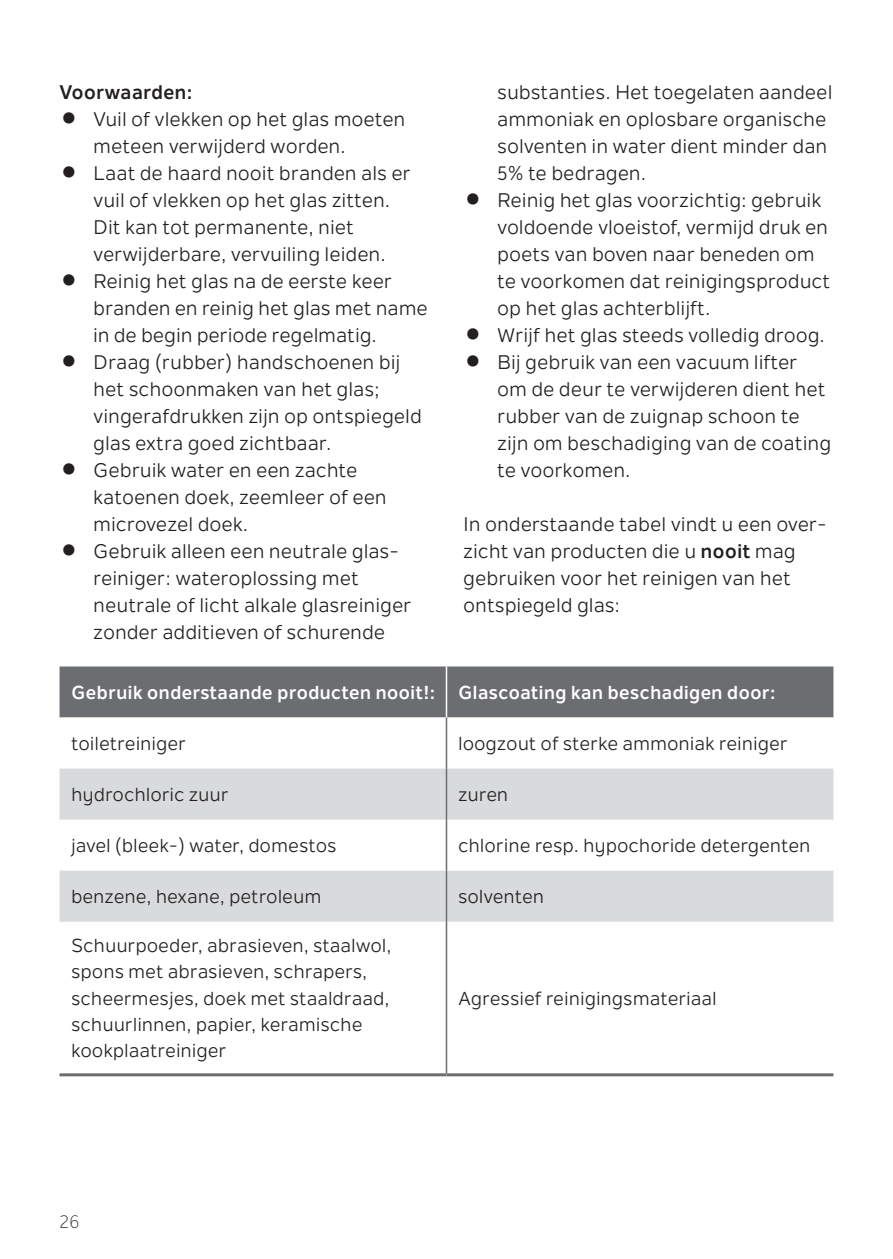
<style>
.page{position:relative;width:893px;height:1259px;background:#fff}
.page>*{position:absolute;margin:0;border:0;box-sizing:border-box;transform-origin:0 0}
.Platte_tekst_nw{font:19.5px/27px "Nolan Next";letter-spacing:.03em;color:#231f20}
.Vet_platte_nw{font:700 19.5px "Nolan Next";letter-spacing:.03em;color:#231f20}
.Tabel_plat_nw{font:18.6px/26.4px "Nolan Next";letter-spacing:.03em;color:#231f20}
.Tabel_vet_nw{font:700 18.6px "Nolan Next";letter-spacing:.03em;color:#fff}
.t1{font:18px "Nolan Next";color:#231f20}
.s1{font-weight:700;font-size:39px}
.s2{font-weight:700}
</style>
<div class="page">
<div style="left:60px;top:666px;width:773px;height:51px;background:#6c6d70"></div>
<svg style="left:60px;top:717px;width:773px;height:356px"></svg>
<svg style="left:60px;top:768px;width:773px;height:153px;fill:#d9dadc"></svg>
<hr style="left:446px;top:666px;width:1px;height:51px;background:#fff">
<hr style="left:446px;top:717px;width:1px;height:51px;background:#6c6d70">
<hr style="left:446px;top:768px;width:1px;height:51px;background:#6c6d70">
<hr style="left:446px;top:819px;width:1px;height:51px;background:#6c6d70">
<hr style="left:446px;top:870px;width:1px;height:51px;background:#6c6d70">
<hr style="left:446px;top:921px;width:1px;height:152px;background:#6c6d70">
<hr style="left:60px;top:1073px;width:386px;height:3px;background:#6c6d70">
<hr style="left:446px;top:1073px;width:387px;height:3px;background:#6c6d70">
<p class="Vet_platte_nw" style="left:60px;top:80px;width:135px">Voorwaarden:</p>
<p class="Platte_tekst_nw" style="left:94px;top:106px;width:313px;text-indent:-34px"><span class="s1">•</span> Vuil of vlekken op het glas moeten meteen verwijderd worden.</p>
<p class="Platte_tekst_nw" style="left:94px;top:160px;width:318px;text-indent:-34px"><span class="s1">•</span> Laat de haard nooit branden als er vuil of vlekken op het glas zitten.</p>
<p class="Platte_tekst_nw" style="left:94px;top:214px;width:293px">Dit kan tot permanente, niet verwijderbare, vervuiling leiden.</p>
<p class="Platte_tekst_nw" style="left:94px;top:268px;width:336px;text-indent:-34px"><span class="s1">•</span> Reinig het glas na de eerste keer branden en reinig het glas met name in de begin periode regelmatig.</p>
<p class="Platte_tekst_nw" style="left:94px;top:349px;width:330px;text-indent:-34px"><span class="s1">•</span> Draag (rubber) handschoenen bij het schoonmaken van het glas; vingerafdrukken zijn op ontspiegeld glas extra goed zichtbaar.</p>
<p class="Platte_tekst_nw" style="left:94px;top:457px;width:294px;text-indent:-34px"><span class="s1">•</span> Gebruik water en een zachte katoenen doek, zeemleer of een microvezel doek.</p>
<p class="Platte_tekst_nw" style="left:94px;top:538px;width:319px;text-indent:-34px"><span class="s1">•</span> Gebruik alleen een neutrale glas&shy;reiniger: wateroplossing met neutrale of licht alkale glasreiniger zonder additieven of schurende</p>
<p class="Platte_tekst_nw" style="left:497px;top:79px;width:336px">substanties. Het toegelaten aandeel ammoniak en oplosbare organische solventen in water dient minder dan<br>5% te bedragen.</p>
<p class="Platte_tekst_nw" style="left:497px;top:187px;width:334px;text-indent:-34px"><span class="s1">•</span> Reinig het glas voorzichtig: gebruik voldoende vloeistof, vermijd druk en poets van boven naar beneden om te voorkomen dat reinigingsproduct op het glas achterblijft.</p>
<p class="Platte_tekst_nw" style="left:463px;top:322px;width:363px"><span class="s1">•</span> Wrijf het glas steeds volledig droog.</p>
<p class="Platte_tekst_nw" style="left:497px;top:349px;width:335px;text-indent:-34px"><span class="s1">•</span> Bij gebruik van een vacuum lifter om de deur te verwijderen dient het rubber van de zuignap schoon te zijn om beschadiging van de coating te voorkomen.</p>
<p class="Platte_tekst_nw" style="left:463px;top:511px;width:364px">In onderstaande tabel vindt u een over&shy;zicht van producten die u <span class="s2">nooit</span> mag gebruiken voor het reinigen van het ontspiegeld glas:</p>
<p class="Tabel_vet_nw" style="left:72px;top:681px;width:365px">Gebruik onderstaande producten nooit!:</p>
<p class="Tabel_vet_nw" style="left:458px;top:681px;width:319px">Glascoating kan beschadigen door:</p>
<p class="Tabel_plat_nw" style="left:72px;top:730px;width:116px">toiletreiniger</p>
<p class="Tabel_plat_nw" style="left:458px;top:730px;width:330px">loogzout of sterke ammoniak reiniger</p>
<p class="Tabel_plat_nw" style="left:72px;top:781px;width:158px">hydrochloric zuur</p>
<p class="Tabel_plat_nw" style="left:458px;top:781px;width:51px">zuren</p>
<p class="Tabel_plat_nw" style="left:72px;top:832px;width:266px">javel (bleek-) water, domestos</p>
<p class="Tabel_plat_nw" style="left:458px;top:832px;width:353px">chlorine resp. hypochoride detergenten</p>
<p class="Tabel_plat_nw" style="left:72px;top:883px;width:251px">benzene, hexane, petroleum</p>
<p class="Tabel_plat_nw" style="left:458px;top:883px;width:87px">solventen</p>
<p class="Tabel_plat_nw" style="left:72px;top:932px;width:321px">Schuurpoeder, abrasieven, staalwol, spons met abrasieven, schrapers, scheermesjes, doek met staaldraad, schuurlinnen, papier, keramische kookplaatreiniger</p>
<p class="Tabel_plat_nw" style="left:458px;top:985px;width:260px">Agressief reinigingsmateriaal</p>
<p class="t1" style="left:60px;top:1210px;width:21px">26</p>
</div>
